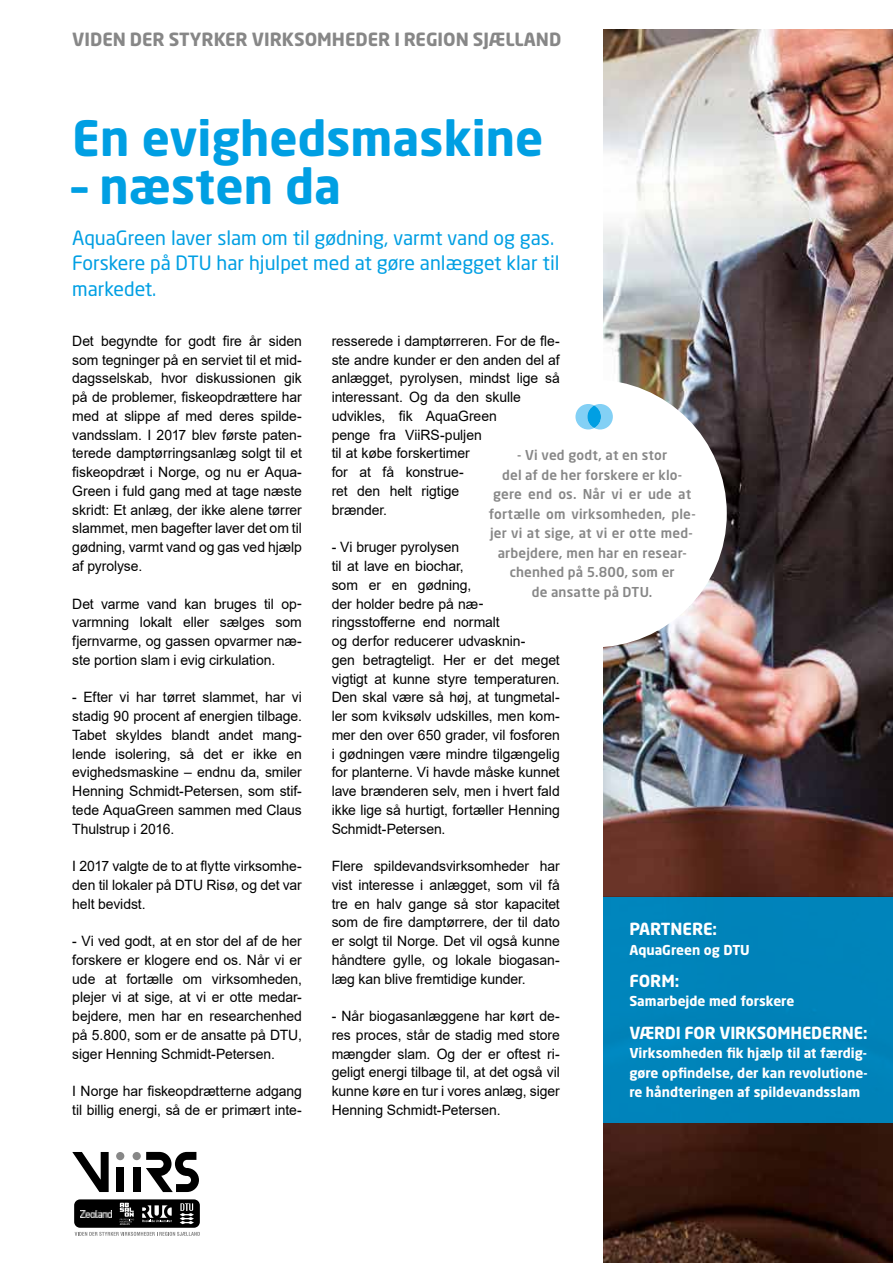
<style>
.page{position:relative;width:893px;height:1263px;background:#fff}
.page>*{position:absolute;margin:0;border:0;box-sizing:border-box;transform-origin:0 0}
.t1{font:700 48px "Neo Sans Pro";color:#009fe3}
.t2{font:19.5px/25.5px "Neo Sans Pro";color:#009fe3}
.t3{font:700 18px "Neo Sans Pro";color:#878787}
.t4{font:700 16.5px "Neo Sans Pro";letter-spacing:-.01em;color:#fff}
.t5{font:14.25px/18.8px "Arial";letter-spacing:-.005em;color:#000;text-align:justify}
.t6{font:500 13.5px/19.5px "Neo Sans Pro";letter-spacing:.01em;color:#878787;text-align:center}
.t7{font:700 13.5px/19.5px "Neo Sans Pro";color:#fff;text-align:justify}
</style>
<div class="page">
<div style="left:74px;top:1199px;width:126px;height:29px;background:#000;border-radius:6px"></div>
<svg style="left:72px;top:1152px;width:37px;height:40px"></svg>
<div style="left:133px;top:1168px;width:8px;height:24px;background:#000"></div>
<div style="left:116px;top:1168px;width:8px;height:24px;background:#000"></div>
<div style="left:133px;top:1152px;width:8px;height:8px;background:#878787;border-radius:50%"></div>
<div style="left:116px;top:1152px;width:8px;height:8px;background:#878787;border-radius:50%"></div>
<svg style="left:146px;top:1152px;width:53px;height:40px"></svg>
<svg style="left:75px;top:1232px;width:125px;height:4px"></svg>
<svg style="left:180px;top:1203px;width:14px;height:21px"></svg>
<svg style="left:120px;top:1203px;width:15px;height:22px"></svg>
<img style="left:80px;top:1210px;width:31px;height:7px">
<svg style="left:142px;top:1205px;width:30px;height:17px"></svg>
<img style="left:604px;top:30px;width:289px;height:1233px">
<div style="left:604px;top:897px;width:289px;height:226px;background:#0083ba"></div>
<div style="left:459px;top:379px;width:268px;height:268px;background:#fff;border-radius:50%"></div>
<svg style="left:575px;top:404px;width:38px;height:25px"></svg>
<svg style="left:587px;top:405px;width:14px;height:23px"></svg>
<p class="t3" style="left:72px;top:27px;width:490px">VIDEN DER STYRKER VIRKSOMHEDER I REGION SJÆLLAND</p>
<h1 class="t1" style="left:72px;top:107px;width:473px">En evighedsmaskine</h1>
<h1 class="t1" style="left:72px;top:155px;width:270px">– næsten da</h1>
<h2 class="t2" style="left:72px;top:224px;width:489px">AquaGreen laver slam om til gødning, varmt vand og gas.<br>Forskere på DTU har hjulpet med at gøre anlægget klar til markedet.</h2>
<p class="t5" style="left:72px;top:331px;width:231px">Det begyndte for godt fire år siden som tegninger på en serviet til et mid&shy;dagsselskab, hvor diskussionen gik på de problemer, fiskeopdrættere har med at slippe af med deres spilde&shy;vandsslam. I 2017 blev første paten&shy;terede damptørringsanlæg solgt til et fiskeopdræt i Norge, og nu er Aqua-Green i fuld gang med at tage næste skridt: Et anlæg, der ikke alene tørrer slammet, men bagefter laver det om til gødning, varmt vand og gas ved hjælp af pyrolyse.</p>
<p class="t5" style="left:72px;top:594px;width:231px">Det varme vand kan bruges til op&shy;varmning lokalt eller sælges som fjernvarme, og gassen opvarmer næ&shy;ste portion slam i evig cirkulation.</p>
<p class="t5" style="left:72px;top:688px;width:231px">- Efter vi har tørret slammet, har vi stadig 90 procent af energien tilbage.<br>Tabet skyldes blandt andet mang&shy;lende isolering, så det er ikke en evighedsmaskine – endnu da, smiler Henning Schmidt-Petersen, som stif&shy;tede AquaGreen sammen med Claus Thulstrup i 2016.</p>
<p class="t5" style="left:72px;top:856px;width:231px">I 2017 valgte de to at flytte virksomhe&shy;den til lokaler på DTU Risø, og det var helt bevidst.</p>
<p class="t5" style="left:72px;top:931px;width:231px">- Vi ved godt, at en stor del af de her forskere er klogere end os. Når vi er ude at fortælle om virksomheden, plejer vi at sige, at vi er otte medar&shy;bejdere, men har en researchenhed på 5.800, som er de ansatte på DTU, siger Henning Schmidt-Petersen.</p>
<p class="t5" style="left:72px;top:1081px;width:231px">I Norge har fiskeopdrætterne adgang til billig energi, så de er primært inte-</p>
<p class="t5" style="left:332px;top:331px;width:230px;text-align:left">resserede i damptørreren. For de fle&shy;ste andre kunder er den anden del af anlægget, pyrolysen, mindst lige så interessant. Og da den skulle udvikles, fik AquaGreen<br>penge fra ViiRS-puljen<br>til at købe forskertimer<br>for at få konstrue-<br>ret den helt rigtige<br>brænder.</p>
<p class="t5" style="left:332px;top:538px;width:230px;text-align:left">- Vi bruger pyrolysen<br>til at lave en biochar,<br>som er en gødning,<br>der holder bedre på næ&shy;ringsstofferne end normalt<br>og derfor reducerer udvasknin-<br>gen betragteligt. Her er det meget vigtigt at kunne styre temperaturen.<br>Den skal være så høj, at tungmetal&shy;ler som kviksølv udskilles, men kom&shy;mer den over 650 grader, vil fosforen i gødningen være mindre tilgængelig for planterne. Vi havde måske kunnet lave brænderen selv, men i hvert fald ikke lige så hurtigt, fortæller Henning<br>Schmidt-Petersen.</p>
<p class="t5" style="left:332px;top:856px;width:230px">Flere spildevandsvirksomheder har vist interesse i anlægget, som vil få tre en halv gange så stor kapacitet som de fire damptørrere, der til dato er solgt til Norge. Det vil også kunne håndtere gylle, og lokale biogasan&shy;læg kan blive fremtidige kunder.</p>
<p class="t5" style="left:332px;top:1006px;width:230px">- Når biogasanlæggene har kørt de&shy;res proces, står de stadig med store mængder slam. Og der er oftest ri&shy;geligt energi tilbage til, at det også vil kunne køre en tur i vores anlæg, siger Henning Schmidt-Petersen.</p>
<p class="t6" style="left:489px;top:445px;width:208px">- Vi ved godt, at en stor<br>del af de her forskere er klo&shy;gere end os. Når vi er ude at fortælle om virksomheden, ple&shy;jer vi at sige, at vi er otte med&shy;arbejdere, men har en resear&shy;chenhed på 5.800, som er<br>de ansatte på DTU.</p>
<p class="t4" style="left:629px;top:918px;width:89px">PARTNERE:</p>
<p class="t7" style="left:629px;top:939px;width:122px">AquaGreen og DTU</p>
<p class="t4" style="left:629px;top:970px;width:52px">FORM:</p>
<p class="t7" style="left:629px;top:991px;width:167px">Samarbejde med forskere</p>
<p class="t4" style="left:629px;top:1022px;width:240px">VÆRDI FOR VIRKSOMHEDERNE:</p>
<p class="t7" style="left:629px;top:1043px;width:240px">Virksomheden fik hjælp til at færdig&shy;gøre opfindelse, der kan revolutione&shy;re håndteringen af spildevandsslam</p>
</div>
